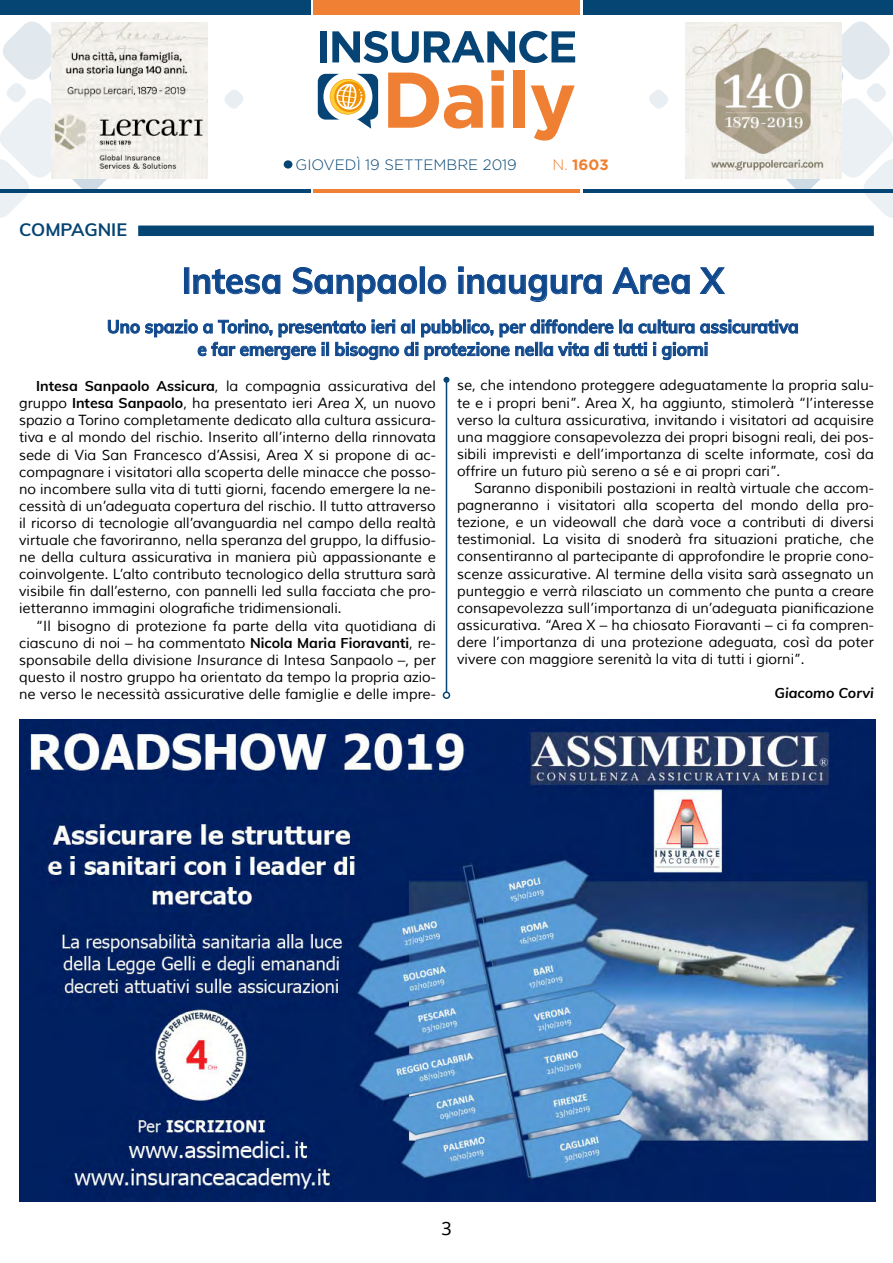
<style>
.page{position:relative;width:893px;height:1263px;background:#fff}
.page>*{position:absolute;margin:0;border:0;box-sizing:border-box;transform-origin:0 0}
.t1{font:700 36px "Muli";color:#0f488c;scale:.95 1}
.t2{font:700 18px/22.5px "Muli";color:#0f488c;text-align:center;scale:.95 1}
.t3{font:700 18px "Muli";color:#054573}
.t4{font:18px "Noto Sans";color:#000}
.t5{font:300 15px "Gotham";color:#054573}
.t6{font:700 15px "Gotham";color:#f08033}
.t7{font:14.25px/17.1px "Muli";color:#000;text-align:justify}
.t8{font:italic 700 14.25px "Muli";color:#000}
.s1{font-weight:300}
.s2{font-weight:700}
.s3{font-style:italic}
</style>
<div class="page">
<div style="left:0;top:0;width:310px;height:15px;background:#054573"></div>
<div style="left:313px;top:0;width:266px;height:15px;background:#f08033"></div>
<hr style="left:0;top:189px;width:310px;height:3px;background:#054573">
<hr style="left:313px;top:189px;width:266px;height:3px;background:#f08033">
<div style="left:284px;top:160px;width:8px;height:9px;background:#054573;border-radius:50%"></div>
<svg style="left:649px;top:90px;width:19px;height:19px"></svg>
<svg style="left:224px;top:90px;width:20px;height:19px"></svg>
<svg style="left:691px;top:21px;width:202px;height:197px"></svg>
<svg style="left:0;top:21px;width:202px;height:197px"></svg>
<svg style="left:318px;top:74px;width:60px;height:55px"></svg>
<svg style="left:388px;top:73px;width:95px;height:56px"></svg>
<svg style="left:491px;top:70px;width:13px;height:58px"></svg>
<div style="left:513px;top:70px;width:12px;height:58px;background:#ef7f32"></div>
<svg style="left:531px;top:85px;width:44px;height:56px"></svg>
<div style="left:320px;top:31px;width:6px;height:31px;background:#054474"></div>
<svg style="left:332px;top:31px;width:243px;height:32px"></svg>
<hr style="left:583px;top:189px;width:310px;height:3px;background:#054573">
<div style="left:583px;top:0;width:310px;height:15px;background:#054573"></div>
<img style="left:51px;top:22px;width:157px;height:157px">
<img style="left:685px;top:22px;width:157px;height:157px">
<hr style="left:446px;top:380px;width:1px;height:312px;background:#054573">
<svg style="left:443px;top:377px;width:6px;height:6px"></svg>
<div style="left:443px;top:691px;width:7px;height:8px;border:2px solid #054573;border-radius:50%"></div>
<div style="left:138px;top:226px;width:736px;height:10px;background:#054573"></div>
<div style="left:184px;top:267px;width:5px;height:27px;border:1px solid #0f488c"></div>
<svg style="left:193px;top:268px;width:88px;height:26px"></svg>
<svg style="left:292px;top:267px;width:125px;height:35px"></svg>
<div style="left:420px;top:267px;width:5px;height:27px;border:1px solid #0f488c"></div>
<svg style="left:427px;top:274px;width:20px;height:20px"></svg>
<svg style="left:458px;top:267px;width:144px;height:35px"></svg>
<svg style="left:612px;top:267px;width:78px;height:27px"></svg>
<svg style="left:699px;top:267px;width:26px;height:27px"></svg>
<svg style="left:108px;top:319px;width:690px;height:41px"></svg>
<img style="left:19px;top:719px;width:856px;height:482px">
<p class="t3" style="left:19px;top:216px;width:109px">COMPAGNIE</p>
<p class="t5" style="left:296px;top:157px;width:223px">GIOVEDÌ 19 SETTEMBRE 2019</p>
<p class="t6" style="left:552px;top:156px;width:58px"><span class="s1">N.</span> 1603</p>
<h1 class="t1" style="left:182px;top:254px;width:572px">Intesa Sanpaolo inaugura Area X</h1>
<p class="t2" style="left:107px;top:314px;width:730px">Uno spazio a Torino, presentato ieri al pubblico, per diffondere la cultura assicurativa e far emergere il bisogno di protezione nella vita di tutti i giorni</p>
<p class="t7" style="left:19px;top:378px;width:418px;text-indent:17px"><span class="s2">Intesa Sanpaolo Assicura</span>, la compagnia assicurativa del gruppo <span class="s2">Intesa Sanpaolo</span>, ha presentato ieri <span class="s3">Area X</span>, un nuovo spazio a Torino completamente dedicato alla cultura assicura&shy;tiva e al mondo del rischio. Inserito all’interno della rinnovata sede di Via San Francesco d’Assisi, Area X si propone di ac&shy;compagnare i visitatori alla scoperta delle minacce che posso&shy;no incombere sulla vita di tutti giorni, facendo emergere la ne&shy;cessità di un’adeguata copertura del rischio. Il tutto attraverso il ricorso di tecnologie all’avanguardia nel campo della realtà virtuale che favoriranno, nella speranza del gruppo, la diffusio&shy;ne della cultura assicurativa in maniera più appassionante e coinvolgente. L’alto contributo tecnologico della struttura sarà visibile fin dall’esterno, con pannelli led sulla facciata che pro&shy;ietteranno immagini olografiche tridimensionali.</p>
<p class="t7" style="left:19px;top:617px;width:418px;text-indent:17px">“Il bisogno di protezione fa parte della vita quotidiana di ciascuno di noi – ha commentato <span class="s2">Nicola Maria Fioravanti</span>, re&shy;sponsabile della divisione <span class="s3">Insurance</span> di Intesa Sanpaolo –, per questo il nostro gruppo ha orientato da tempo la propria azio&shy;ne verso le necessità assicurative delle famiglie e delle impre-</p>
<p class="t7" style="left:457px;top:377px;width:418px">se, che intendono proteggere adeguatamente la propria salu&shy;te e i propri beni”. Area X, ha aggiunto, stimolerà “l’interesse verso la cultura assicurativa, invitando i visitatori ad acquisire una maggiore consapevolezza dei propri bisogni reali, dei pos&shy;sibili imprevisti e dell’importanza di scelte informate, così da offrire un futuro più sereno a sé e ai propri cari”.</p>
<p class="t7" style="left:457px;top:480px;width:418px;text-indent:17px">Saranno disponibili postazioni in realtà virtuale che accom&shy;pagneranno i visitatori alla scoperta del mondo della pro&shy;tezione, e un videowall che darà voce a contributi di diversi testimonial. La visita di snoderà fra situazioni pratiche, che consentiranno al partecipante di approfondire le proprie cono&shy;scenze assicurative. Al termine della visita sarà assegnato un punteggio e verrà rilasciato un commento che punta a creare consapevolezza sull’importanza di un’adeguata pianificazione assicurativa. “Area X – ha chiosato Fioravanti – ci fa compren&shy;dere l’importanza di una protezione adeguata, così da poter vivere con maggiore serenità la vita di tutti i giorni”.</p>
<p class="t8" style="left:774px;top:683px;width:101px">Giacomo Corvi</p>
<p class="t4" style="left:441px;top:1216px;width:12px">3</p>
</div>
